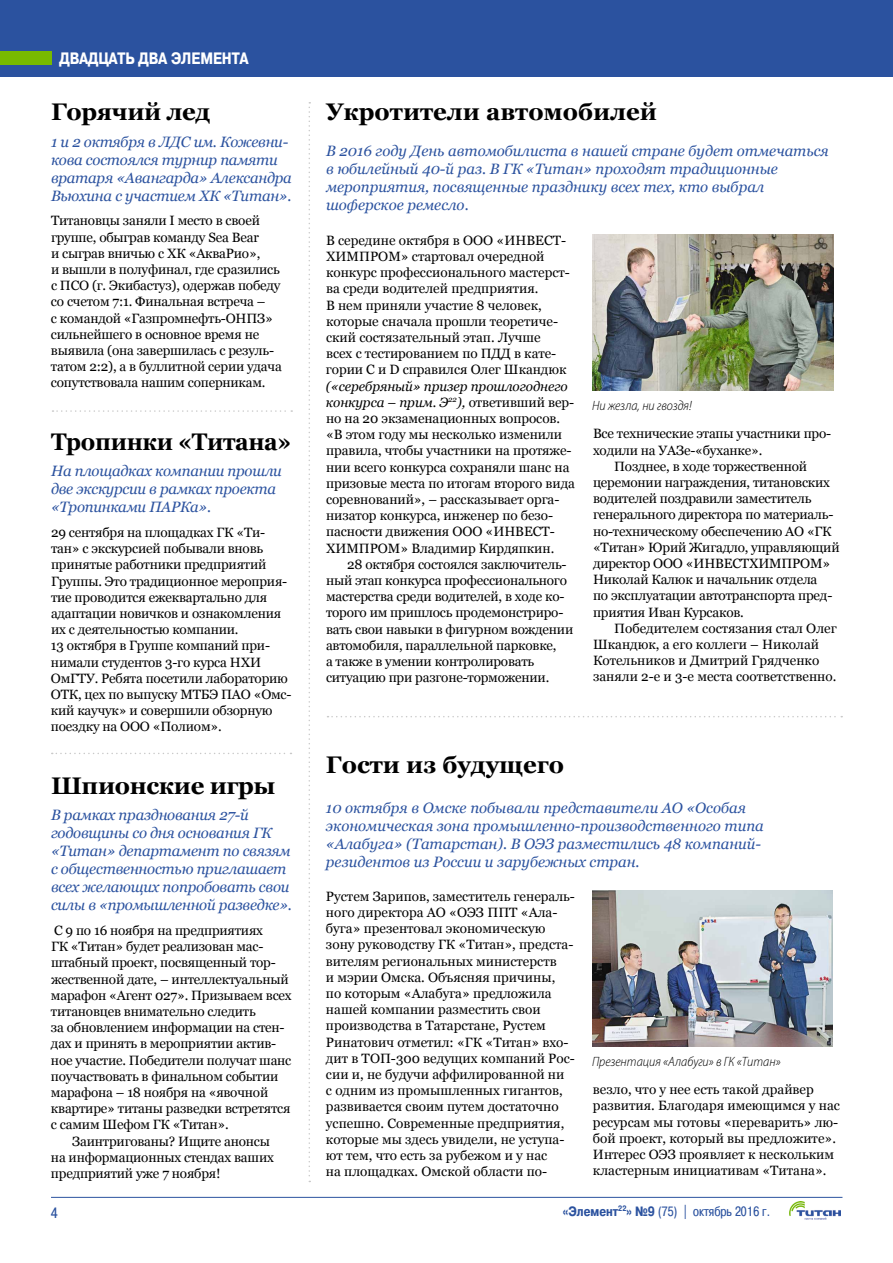
<style>
.page{position:relative;width:893px;height:1263px;background:#fff}
.page>*{position:absolute;margin:0;border:0;box-sizing:border-box;transform-origin:0 0}
.t1{font:700 24px "Georgia";letter-spacing:-.01em;color:#000}
.t2{font:700 24px "Georgia";letter-spacing:-.01em;color:#000;scale:.95 1}
.t3{font:700 16.5px "Pragmatica Condensed Cyr";color:#fff}
.t4{font:italic 15px/18px "Georgia";color:#2b529f}
.t5{font:15px "Pragmatica Condensed Cyr";color:#2b529f}
.t6{font:13.5px/16.2px "Georgia";letter-spacing:-.015em;color:#000}
.t7{font:italic 300 semi-condensed 13.5px "Myriad Pro";color:#000}
.t8{font:13.5px "Pragmatica Condensed Cyr";color:#2b529f}
.s1{font-style:italic}
.s2{font-weight:700}
</style>
<div class="page">
<div style="left:0;top:0;width:893px;height:77px;background:#2b529f"></div>
<div style="left:0;top:51px;width:51px;height:13px;background:#78ba00"></div>
<hr style="left:51px;top:1197px;width:791px;height:1px;background:#2b529f">
<img style="left:790px;top:1201px;width:51px;height:18px">
<svg style="left:309px;top:102px;width:1px;height:1080px"></svg>
<img style="left:592px;top:234px;width:241px;height:156px">
<svg style="left:327px;top:716px;width:515px;height:1px"></svg>
<svg style="left:52px;top:410px;width:240px;height:2px"></svg>
<svg style="left:52px;top:753px;width:239px;height:1px"></svg>
<img style="left:592px;top:890px;width:241px;height:156px">
<p class="t3" style="left:60px;top:49px;width:190px">ДВАДЦАТЬ ДВА ЭЛЕМЕНТА</p>
<h1 class="t1" style="left:51px;top:96px;width:161px">Горячий лед</h1>
<p class="t4" style="left:51px;top:133px;width:242px">1 и 2 октября в ЛДС им. Кожевни&shy;кова состоялся турнир памяти вратаря «Авангарда» Александра<br>Вьюхина с участием ХК «Титан».</p>
<p class="t6" style="left:51px;top:213px;width:232px">Титановцы заняли I место в своей группе, обыграв команду Sea Bear<br>и сыграв вничью с ХК «АкваРио»,<br>и вышли в полуфинал, где сразились с ПСО (г. Экибастуз), одержав победу со счетом 7:1. Финальная встреча –<br>с командой «Газпромнефть-ОНПЗ» сильнейшего в основное время не выявила (она завершилась с резуль&shy;татом 2:2), а в буллитной серии удача сопутствовала нашим соперникам.</p>
<h1 class="t2" style="left:51px;top:426px;width:255px">Тропинки «Титана»</h1>
<p class="t4" style="left:51px;top:462px;width:232px">На площадках компании прошли две экскурсии в рамках проекта «Тропинками ПАРКа».</p>
<p class="t6" style="left:51px;top:524px;width:241px">29 сентября на площадках ГК «Ти&shy;тан» с экскурсией побывали вновь принятые работники предприятий<br>Группы. Это традиционное мероприя&shy;тие проводится ежеквартально для адаптации новичков и ознакомления их с деятельностью компании.<br>13 октября в Группе компаний при&shy;нимали студентов 3-го курса НХИ<br>ОмГТУ. Ребята посетили лабораторию<br>ОТК, цех по выпуску МТБЭ ПАО «Омс&shy;кий каучук» и совершили обзорную поездку на ООО «Полиом».</p>
<h1 class="t1" style="left:51px;top:770px;width:226px">Шпионские игры</h1>
<p class="t4" style="left:51px;top:806px;width:242px">В рамках празднования 27-й годовщины со дня основания ГК «Титан» департамент по связям с общественностью приглашает всех желающих попробовать свои силы в «промышленной разведке».</p>
<p class="t6" style="left:54px;top:922px;width:210px">С 9 по 16 ноября на предприятиях</p>
<p class="t6" style="left:51px;top:939px;width:214px">ГК «Титан» будет реализован мас-</p>
<p class="t6" style="left:51px;top:955px;width:226px">штабный проект, посвященный тор-</p>
<p class="t6" style="left:51px;top:971px;width:239px">жественной дате, – интеллектуальный</p>
<p class="t6" style="left:51px;top:987px;width:242px">марафон «Агент 027». Призываем всех</p>
<p class="t6" style="left:51px;top:1003px;width:206px">титановцев внимательно следить</p>
<p class="t6" style="left:51px;top:1020px;width:235px">за обновлением информации на стен-</p>
<p class="t6" style="left:51px;top:1036px;width:227px">дах и принять в мероприятии актив-</p>
<p class="t6" style="left:51px;top:1052px;width:242px">ное участие. Победители получат шанс</p>
<p class="t6" style="left:51px;top:1068px;width:229px">поучаствовать в финальном событии</p>
<p class="t6" style="left:51px;top:1084px;width:219px">марафона – 18 ноября на «явочной</p>
<p class="t6" style="left:51px;top:1101px;width:241px">квартире» титаны разведки встретятся</p>
<p class="t6" style="left:51px;top:1117px;width:179px">с самим Шефом ГК «Титан».</p>
<p class="t6" style="left:72px;top:1133px;width:199px">Заинтригованы? Ищите анонсы</p>
<p class="t6" style="left:51px;top:1149px;width:224px">на информационных стендах ваших</p>
<p class="t6" style="left:51px;top:1165px;width:171px">предприятий уже 7 ноября!</p>
<h1 class="t1" style="left:326px;top:96px;width:333px">Укротители автомобилей</h1>
<p class="t4" style="left:326px;top:142px;width:504px">В 2016 году День автомобилиста в нашей стране будет отмечаться в юбилейный 40-й раз. В ГК «Титан» проходят традиционные мероприятия, посвященные празднику всех тех, кто выбрал шоферское ремесло.</p>
<p class="t6" style="left:326px;top:232px;width:246px">В середине октября в ООО «ИНВЕСТ-ХИМПРОМ» стартовал очередной конкурс профессионального мастерст&shy;ва среди водителей предприятия.<br>В нем приняли участие 8 человек, которые сначала прошли теоретиче&shy;ский состязательный этап. Лучше всех с тестированием по ПДД в кате&shy;гории C и D справился Олег Шкандюк</p>
<p class="t6" style="left:326px;top:378px;width:250px"><span class="s1">(«серебряный» призер прошлогоднего конкурса – прим. Э</span><sup>22</sup><span class="s1">),</span> ответивший вер&shy;но на 20 экзаменационных вопросов. «В этом году мы несколько изменили правила, чтобы участники на протяже&shy;нии всего конкурса сохраняли шанс на призовые места по итогам второго вида соревнований», – рассказывает орга&shy;низатор конкурса, инженер по безо&shy;пасности движения ООО «ИНВЕСТ-ХИМПРОМ» Владимир Кирдяпкин.</p>
<p class="t6" style="left:326px;top:556px;width:249px;text-indent:21px">28 октября состоялся заключитель&shy;ный этап конкурса профессионального мастерства среди водителей, в ходе ко&shy;торого им пришлось продемонстриро&shy;вать свои навыки в фигурном вождении автомобиля, параллельной парковке,<br>а также в умении контролировать ситуацию при разгоне-торможении.</p>
<p class="t7" style="left:592px;top:398px;width:101px">Ни жезла, ни гвоздя!</p>
<p class="t6" style="left:593px;top:426px;width:240px">Все технические этапы участники про-</p>
<p class="t6" style="left:593px;top:442px;width:171px">ходили на УАЗе-«буханке».</p>
<p class="t6" style="left:614px;top:458px;width:194px">Позднее, в ходе торжественной</p>
<p class="t6" style="left:593px;top:474px;width:239px">церемонии награждения, титановских</p>
<p class="t6" style="left:593px;top:491px;width:220px">водителей поздравили заместитель</p>
<p class="t6" style="left:593px;top:507px;width:242px">генерального директора по материаль-</p>
<p class="t6" style="left:593px;top:523px;width:240px">но-техническому обеспечению АО «ГК</p>
<p class="t6" style="left:593px;top:539px;width:248px">«Титан» Юрий Жигадло, управляющий</p>
<p class="t6" style="left:593px;top:555px;width:239px">директор ООО «ИНВЕСТХИМПРОМ»</p>
<p class="t6" style="left:593px;top:572px;width:226px">Николай Калюк и начальник отдела</p>
<p class="t6" style="left:593px;top:588px;width:241px">по эксплуатации автотранспорта пред-</p>
<p class="t6" style="left:593px;top:604px;width:152px">приятия Иван Курсаков.</p>
<p class="t6" style="left:614px;top:620px;width:224px">Победителем состязания стал Олег</p>
<p class="t6" style="left:593px;top:636px;width:228px">Шкандюк, а его коллеги – Николай</p>
<p class="t6" style="left:593px;top:653px;width:228px">Котельников и Дмитрий Грядченко</p>
<p class="t6" style="left:593px;top:669px;width:245px">заняли 2-е и 3-е места соответственно.</p>
<h1 class="t1" style="left:326px;top:749px;width:239px">Гости из будущего</h1>
<p class="t4" style="left:326px;top:798px;width:439px">10 октября в Омске побывали представители АО «Особая экономическая зона промышленно-производственного типа «Алабуга» (Татарстан). В ОЭЗ разместились 48 компаний&shy;резидентов из России и зарубежных стран.</p>
<p class="t6" style="left:326px;top:888px;width:250px">Рустем Зарипов, заместитель генераль&shy;ного директора АО «ОЭЗ ППТ «Ала&shy;буга» презентовал экономическую зону руководству ГК «Титан», предста&shy;вителям региональных министерств<br>и мэрии Омска. Объясняя причины,<br>по которым «Алабуга» предложила нашей компании разместить свои производства в Татарстане, Рустем Ринатович отметил: «ГК «Титан» вхо&shy;дит в ТОП-300 ведущих компаний Рос&shy;сии и, не будучи аффилированной ни<br>с одним из промышленных гигантов, развивается своим путем достаточно успешно. Современные предприятия, которые мы здесь увидели, не уступа&shy;ют тем, что есть за рубежом и у нас<br>на площадках. Омской области по-</p>
<p class="t7" style="left:592px;top:1054px;width:190px">Презентация «Алабуги» в ГК «Титан»</p>
<p class="t6" style="left:593px;top:1082px;width:248px">везло, что у нее есть такой драйвер развития. Благодаря имеющимся у нас ресурсам мы готовы «переварить» лю&shy;бой проект, который вы предложите».<br>Интерес ОЭЗ проявляет к нескольким кластерным инициативам «Титана».</p>
<p class="t5" style="left:51px;top:1204px;width:8px">4</p>
<p class="t8" style="left:563px;top:1203px;width:209px"><span class="s2">«Элемент</span><sup>22</sup><span class="s2">» №9</span> (75) | октябрь 2016 г.</p>
</div>
